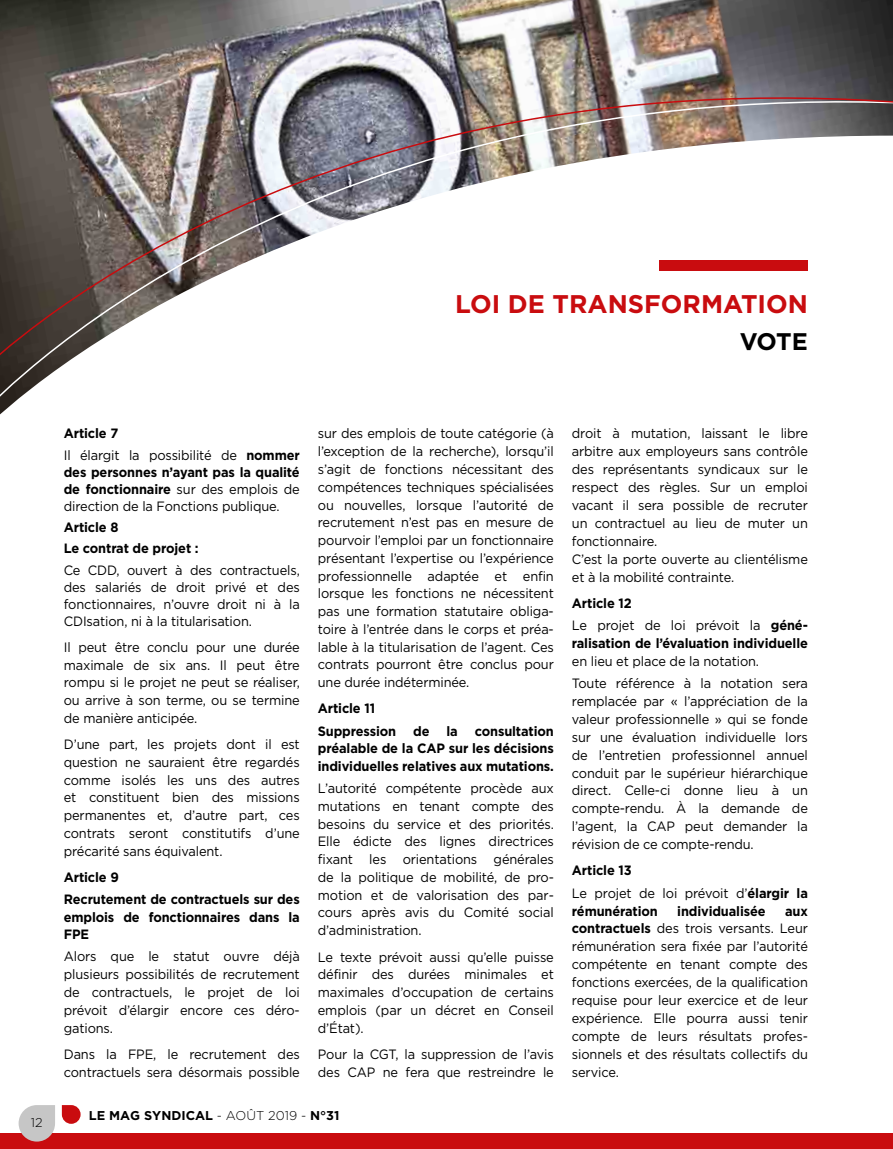
<style>
.page{position:relative;width:893px;height:1149px;background:#fff}
.page>*{position:absolute;margin:0;border:0;box-sizing:border-box;transform-origin:0 0}
.t1{font:700 25.5px "Gotham";color:#c90c0f}
.t2{font:700 24px "Gotham";color:#000}
.t3{font:13.5px/17.7px "Gotham";letter-spacing:-.01em;color:#000;text-align:justify;scale:.95 1}
.t4{font:700 13.5px/17.7px "Gotham";letter-spacing:-.01em;color:#000;scale:.95 1}
.t5{font:700 12.75px "Gotham";color:#000}
.t6{font:300 12.75px "Gotham";color:#000}
.s1{font-weight:700}
.s2{font-weight:400}
.s3{font-weight:300}
</style>
<div class="page">
<div style="left:0;top:1133px;width:893px;height:15px;background:#c90c0f"></div>
<img style="left:0;top:0;width:893px;height:49px">
<img style="left:0;top:49px;width:893px;height:338px">
<svg style="left:19px;top:1105px;width:36px;height:36px"></svg>
<svg style="left:62px;top:1105px;width:19px;height:18px"></svg>
<div style="left:659px;top:260px;width:149px;height:11px;background:#c90c0f"></div>
<h1 class="t1" style="left:455px;top:287px;width:354px">LOI DE TRANSFORMATION</h1>
<h2 class="t2" style="left:740px;top:325px;width:70px">VOTE</h2>
<p class="t6" style="left:31px;top:1113px;width:13px">12</p>
<p class="t3" style="left:64px;top:422px;width:250px;line-height:21.3px"><span class="s1">Article 7<br></span>Il élargit la possibilité de <span class="s1">nommer</span></p>
<p class="t4" style="left:64px;top:463px;width:250px;line-height:17px;text-align:justify">des personnes n’ayant pas la qualité de fonctionnaire <span class="s2">sur des emplois de direction de la Fonctions publique.</span></p>
<p class="t4" style="left:64px;top:516px;width:144px;line-height:21.3px">Article 8<br>Le contrat de projet :</p>
<p class="t3" style="left:64px;top:561px;width:250px;line-height:17px">Ce CDD, ouvert à des contractuels, des salariés de droit privé et des fonctionnaires, n’ouvre droit ni à la CDIsation, ni à la titularisation.</p>
<p class="t3" style="left:64px;top:637px;width:250px">Il peut être conclu pour une durée maximale de six ans. Il peut être rompu si le projet ne peut se réaliser, ou arrive à son terme, ou se termine de manière anticipée.</p>
<p class="t3" style="left:64px;top:735px;width:250px">D’une part, les projets dont il est question ne sauraient être regardés comme isolés les uns des autres et constituent bien des missions permanentes et, d’autre part, ces contrats seront constitutifs d’une précarité sans équivalent.</p>
<p class="t4" style="left:64px;top:865px;width:250px;line-height:22px">Article 9<br>Recrutement de contractuels sur des</p>
<p class="t4" style="left:64px;top:907px;width:250px">emplois de fonctionnaires dans la<br>FPE</p>
<p class="t3" style="left:64px;top:947px;width:250px">Alors que le statut ouvre déjà plusieurs possibilités de recrutement de contractuels, le projet de loi prévoit d’élargir encore ces déro&shy;gations.</p>
<p class="t3" style="left:64px;top:1044px;width:250px">Dans la FPE, le recrutement des contractuels sera désormais possible</p>
<p class="t3" style="left:318px;top:424px;width:250px">sur des emplois de toute catégorie (à l’exception de la recherche), lorsqu’il s’agit de fonctions nécessitant des compétences techniques spécialisées ou nouvelles, lorsque l’autorité de recrutement n’est pas en mesure de pourvoir l’emploi par un fonctionnaire présentant l’expertise ou l’expérience professionnelle adaptée et enfin lorsque les fonctions ne nécessitent pas une formation statutaire obliga&shy;toire à l’entrée dans le corps et préa&shy;lable à la titularisation de l’agent. Ces contrats pourront être conclus pour une durée indéterminée.</p>
<p class="t4" style="left:318px;top:697px;width:84px;line-height:22px">Article 11<br>Suppression</p>
<p class="t4" style="left:318px;top:721px;width:250px;text-align:justify;text-indent:157px">consultation préalable de la CAP sur les décisions individuelles relatives aux mutations.</p>
<p class="t3" style="left:318px;top:778px;width:250px">L’autorité compétente procède aux mutations en tenant compte des besoins du service et des priorités.<br>Elle édicte des lignes directrices fixant les orientations générales de la politique de mobilité, de pro&shy;motion et de valorisation des par&shy;cours après avis du Comité social d’administration.</p>
<p class="t3" style="left:318px;top:947px;width:250px">Le texte prévoit aussi qu’elle puisse définir des durées minimales et maximales d’occupation de certains emplois (par un décret en Conseil d’État).</p>
<p class="t3" style="left:318px;top:1044px;width:250px">Pour la CGT, la suppression de l’avis des CAP ne fera que restreindre le</p>
<p class="t4" style="left:413px;top:721px;width:19px">de</p>
<p class="t4" style="left:446px;top:721px;width:13px">la</p>
<p class="t5" style="left:89px;top:1106px;width:252px">LE MAG SYNDICAL <span class="s3">- AOÛT 2019 -</span> N°31</p>
<p class="t3" style="left:572px;top:424px;width:250px;text-align:left">droit à mutation, laissant le libre arbitre aux employeurs sans contrôle des représentants syndicaux sur le respect des règles. Sur un emploi vacant il sera possible de recruter un contractuel au lieu de muter un fonctionnaire.<br>C’est la porte ouverte au clientélisme et à la mobilité contrainte.</p>
<p class="t3" style="left:572px;top:591px;width:250px;line-height:22.2px"><span class="s1">Article 12<br></span>Le projet de loi prévoit la <span class="s1">géné-</span></p>
<p class="t4" style="left:572px;top:634px;width:250px">ralisation de l’évaluation individuelle</p>
<p class="t3" style="left:572px;top:649px;width:250px;line-height:22.2px">en lieu et place de la notation.<br>Toute référence à la notation sera</p>
<p class="t3" style="left:572px;top:691px;width:250px">remplacée par « l’appréciation de la valeur professionnelle » qui se fonde sur une évaluation individuelle lors de l’entretien professionnel annuel conduit par le supérieur hiérarchique direct. Celle-ci donne lieu à un compte-rendu. À la demande de l’agent, la CAP peut demander la révision de ce compte-rendu.</p>
<p class="t3" style="left:572px;top:859px;width:250px;line-height:22.2px"><span class="s1">Article 13<br></span>Le projet de loi prévoit d’<span class="s1">élargir la</span></p>
<p class="t4" style="left:572px;top:901px;width:92px">rémunération</p>
<p class="t4" style="left:677px;top:901px;width:95px">individualisée</p>
<p class="t3" style="left:572px;top:901px;width:250px;text-indent:213px"><span class="s1">aux contractuels</span> des trois versants. Leur rémunération sera fixée par l’autorité compétente en tenant compte des fonctions exercées, de la qualification requise pour leur exercice et de leur expérience. Elle pourra aussi tenir compte de leurs résultats profes&shy;sionnels et des résultats collectifs du service.</p>
</div>
